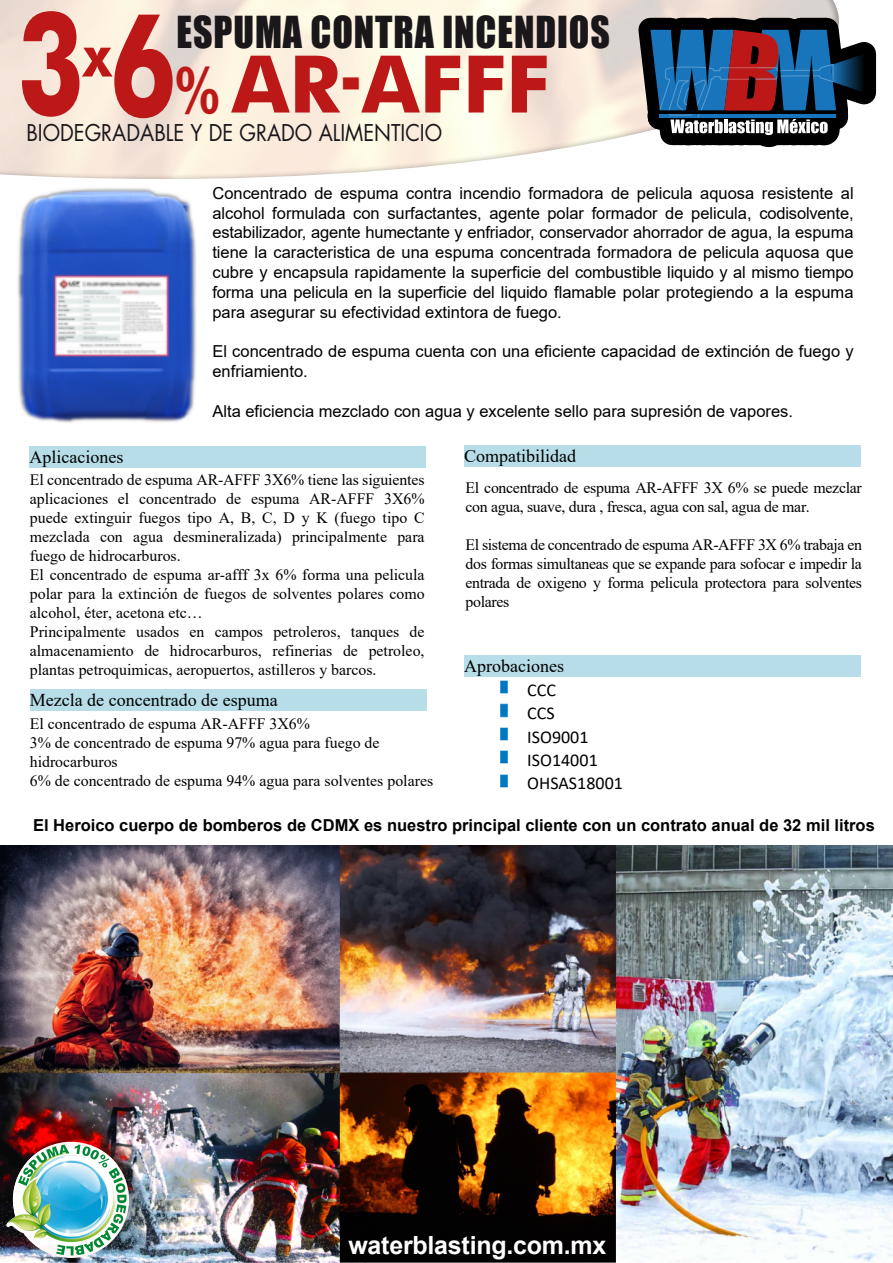
<style>
.page{position:relative;width:893px;height:1263px;background:#fff}
.page>*{position:absolute;margin:0;border:0;box-sizing:border-box;transform-origin:0 0}
.t1{font:700 142.5px "Futura BT";color:#bc1817;scale:.75 1}
.t2{font:700 79.5px "Futura BT";color:#bc1817}
.t3{font:700 58.5px "Futura BT";color:#bc1817;scale:.9 1}
.t4{font:40.5px "Impact";letter-spacing:.025em;color:#1a171b;scale:.93 1}
.t5{font:700 25.05px "Arial";letter-spacing:-.01em;color:#fff}
.t6{font:22.5px "Futura";color:#1a171b;scale:.9 1}
.t7{font:18px "Times New Roman";color:#000}
.t8{font:18px/23.4px "Calibri";color:#000}
.t9{font:16.5px/19.8px "Arial";color:#000;text-align:justify}
.t10{font:700 16.5px "Arial";color:#000}
.t11{font:15.9px/19px "Times New Roman";color:#000}
.t12{font:15.9px/19px "Times New Roman";letter-spacing:-.02em;color:#000}
.s1{font-size:142.5px}
.s2{font-size:64.5px}
.s3{font-size:75.45px}
</style>
<div class="page">
<svg style="left:0;top:0;width:623px;height:179px;fill:#fbefde"></svg>
<img style="left:0;top:846px;width:893px;height:417px">
<svg style="left:623px;top:0;width:254px;height:467px"></svg>
<img style="left:17px;top:188px;width:179px;height:235px">
<img style="left:6px;top:1142px;width:123px;height:116px">
<div style="left:30px;top:446px;width:396px;height:22px;background:#b6dde8"></div>
<div style="left:464px;top:445px;width:397px;height:21px;background:#b6dde8"></div>
<div style="left:464px;top:655px;width:397px;height:22px;background:#b6dde8"></div>
<img style="left:500px;top:680px;width:8px;height:14px">
<img style="left:500px;top:703px;width:8px;height:15px">
<img style="left:500px;top:727px;width:8px;height:14px">
<img style="left:500px;top:750px;width:8px;height:14px">
<img style="left:500px;top:774px;width:8px;height:14px">
<div style="left:30px;top:689px;width:396px;height:22px;background:#b6dde8"></div>
<h1 class="t1" style="left:18px;top:-23px;width:91px">3</h1>
<h2 class="t2" style="left:110px;top:36px;width:441px"><span class="s1">6</span><span class="s2">%</span> AR<span class="s3">-</span>AFFF</h2>
<h3 class="t6" style="left:26px;top:117px;width:464px">BIODEGRADABLE Y DE GRADO ALIMENTICIO</h3>
<h3 class="t4" style="left:177px;top:1px;width:467px">ESPUMA CONTRA INCENDIOS</h3>
<h3 class="t3" style="left:83px;top:20px;width:33px">x</h3>
<p class="t9" style="left:212px;top:183px;width:643px">Concentrado de espuma contra incendio formadora de pelicula aquosa resistente al alcohol formulada con surfactantes, agente polar formador de pelicula, codisolvente, estabilizador, agente humectante y enfriador, conservador ahorrador de agua, la espuma tiene la caracteristica de una espuma concentrada formadora de pelicula aquosa que cubre y encapsula rapidamente la superficie del combustible liquido y al mismo tiempo forma una pelicula en la superficie del liquido flamable polar protegiendo a la espuma para asegurar su efectividad extintora de fuego.</p>
<p class="t9" style="left:212px;top:341px;width:643px">El concentrado de espuma cuenta con una eficiente capacidad de extinción de fuego y enfriamiento.</p>
<p class="t9" style="left:212px;top:401px;width:582px">Alta eficiencia mezclado con agua y excelente sello para supresión de vapores.</p>
<p class="t7" style="left:30px;top:444px;width:95px">Aplicaciones</p>
<p class="t7" style="left:464px;top:443px;width:114px">Compatibilidad</p>
<p class="t11" style="left:30px;top:470px;width:396px">El concentrado de espuma AR-AFFF 3X6% tiene las siguientes aplicaciones el concentrado de espuma AR-AFFF 3X6% puede extinguir fuegos tipo A, B, C, D y K (fuego tipo C mezclada con agua desmineralizada) principalmente para fuego de hidrocarburos.<br>El concentrado de espuma ar-afff 3x 6% forma una pelicula polar para la extinción de fuegos de solventes polares como alcohol, éter, acetona etc…<br>Principalmente usados en campos petroleros, tanques de almacenamiento de hidrocarburos, refinerias de petroleo, plantas petroquimicas, aeropuertos, astilleros y barcos.</p>
<p class="t7" style="left:30px;top:687px;width:249px">Mezcla de concentrado de espuma</p>
<p class="t11" style="left:30px;top:713px;width:405px">El concentrado de espuma AR-AFFF 3X6%<br>3% de concentrado de espuma 97% agua para fuego de hidrocarburos<br>6% de concentrado de espuma 94% agua para solventes polares</p>
<p class="t12" style="left:465px;top:477px;width:398px">El concentrado de espuma AR-AFFF 3X 6% se puede mezclar con agua, suave, dura , fresca, agua con sal, agua de mar.</p>
<p class="t11" style="left:465px;top:534px;width:398px;text-align:justify">El sistema de concentrado de espuma AR-AFFF 3X 6% trabaja en dos formas simultaneas que se expande para sofocar e impedir la entrada de oxigeno y forma pelicula protectora para solventes polares</p>
<p class="t7" style="left:464px;top:654px;width:101px">Aprobaciones</p>
<p class="t8" style="left:527px;top:678px;width:97px">CCC<br>CCS<br>ISO9001<br>ISO14001<br>OHSAS18001</p>
<p class="t10" style="left:33px;top:813px;width:843px">El Heroico cuerpo de bomberos de CDMX es nuestro principal cliente con un contrato anual de 32 mil litros</p>
<h3 class="t5" style="left:348px;top:1227px;width:260px">waterblasting.com.mx</h3>
</div>
